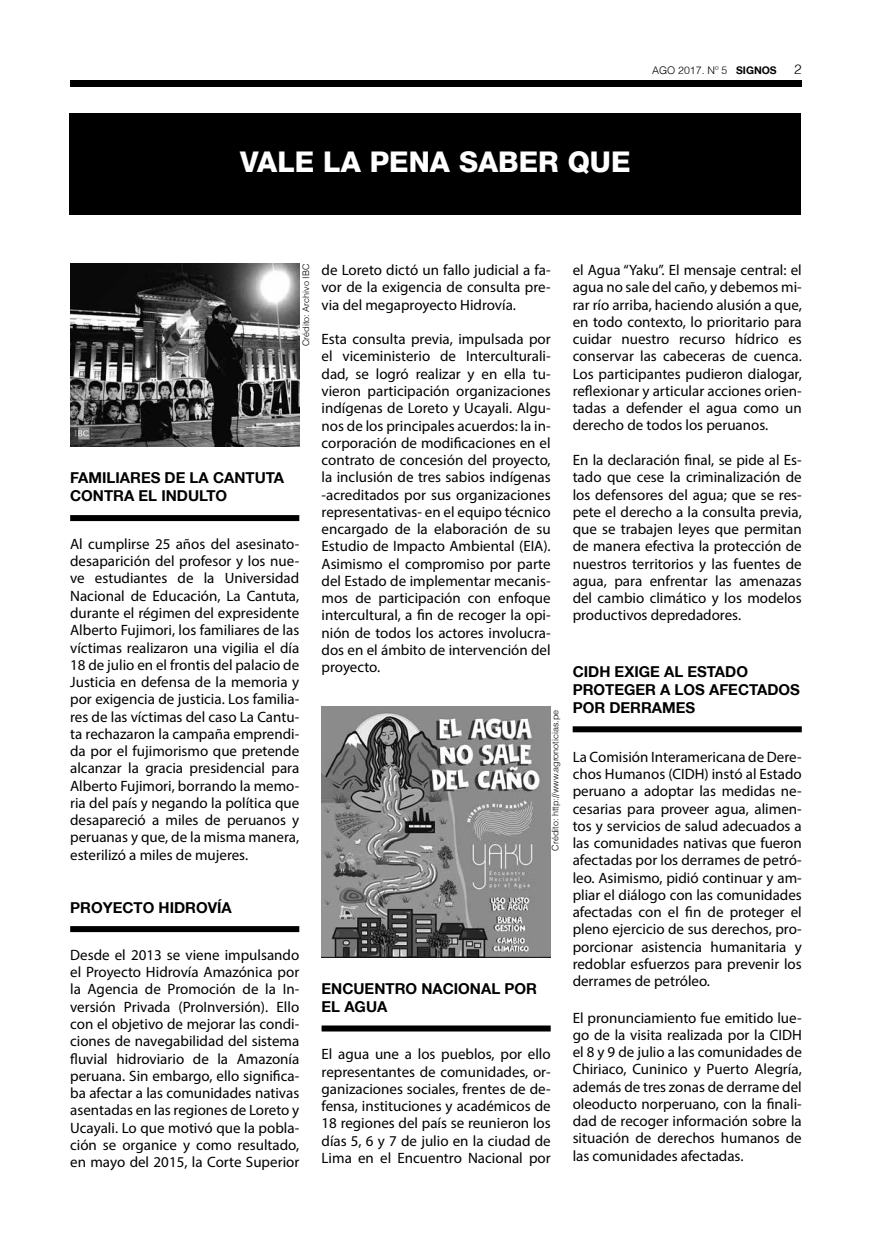
<style>
.page{position:relative;width:872px;height:1255px;background:#fff}
.page>*{position:absolute;margin:0;border:0;box-sizing:border-box;transform-origin:0 0}
.t1{font:800 28.5px "Helvetica 85";color:#fff}
.t2{font:15px/17.2px "Myriad Pro";color:#000;text-align:justify}
.t3{font:700 15px/18px "Helvetica 75";color:#000}
.t4{font:300 13.5px "Helvetica";color:#000}
.t5{font:300 10.5px "Helvetica";color:#000}
.t6{font:300 9px "Helvetica";color:#000}
.s1{font-family:"Helvetica 75";font-weight:700}
</style>
<div class="page">
<div style="left:70px;top:81px;width:731px;height:6px;background:#000"></div>
<div style="left:70px;top:113px;width:731px;height:102px;background:#000"></div>
<div style="left:70px;top:515px;width:229px;height:6px;background:#000"></div>
<div style="left:70px;top:926px;width:229px;height:6px;background:#000"></div>
<div style="left:572px;top:726px;width:229px;height:6px;background:#000"></div>
<div style="left:321px;top:1025px;width:229px;height:6px;background:#000"></div>
<img style="left:321px;top:706px;width:230px;height:251px">
<img style="left:70px;top:264px;width:229px;height:183px">
<p class="t5" style="left:652px;top:63px;width:126px">AGO 2017. Nº 5 <span class="s1">SIGNOS</span></p>
<p class="t4" style="left:794px;top:60px;width:9px">2</p>
<h1 class="t1" style="left:240px;top:144px;width:392px">VALE LA PENA SABER QUE</h1>
<p class="t6" style="left:300px;top:346px;width:84px;rotate:-90deg">Crédito: Archivo IBC</p>
<p class="t3" style="left:70px;top:469px;width:215px">FAMILIARES DE LA CANTUTA<br>CONTRA EL INDULTO</p>
<p class="t2" style="left:70px;top:535px;width:231px">Al cumplirse 25 años del asesinato&shy;desaparición del profesor y los nue&shy;ve estudiantes de la Universidad Nacional de Educación, La Cantuta, durante el régimen del expresidente Alberto Fujimori, los familiares de las víctimas realizaron una vigilia el día 18 de julio en el frontis del palacio de Justicia en defensa de la memoria y por exigencia de justicia. Los familia&shy;res de las víctimas del caso La Cantu&shy;ta rechazaron la campaña emprendi&shy;da por el fujimorismo que pretende alcanzar la gracia presidencial para Alberto Fujimori, borrando la memo&shy;ria del país y negando la política que desapareció a miles de peruanos y peruanas y que, de la misma manera, esterilizó a miles de mujeres.</p>
<p class="t3" style="left:70px;top:897px;width:163px">PROYECTO HIDROVÍA</p>
<p class="t2" style="left:70px;top:946px;width:231px">Desde el 2013 se viene impulsando el Proyecto Hidrovía Amazónica por la Agencia de Promoción de la In&shy;versión Privada (ProInversión). Ello con el objetivo de mejorar las condi&shy;ciones de navegabilidad del sistema fluvial hidroviario de la Amazonía peruana. Sin embargo, ello significa&shy;ba afectar a las comunidades nativas asentadas en las regiones de Loreto y Ucayali. Lo que motivó que la pobla&shy;ción se organice y como resultado, en mayo del 2015, la Corte Superior</p>
<p class="t2" style="left:321px;top:261px;width:231px">de Loreto dictó un fallo judicial a fa&shy;vor de la exigencia de consulta pre&shy;via del megaproyecto Hidrovía.</p>
<p class="t2" style="left:321px;top:330px;width:231px">Esta consulta previa, impulsada por el viceministerio de Interculturali&shy;dad, se logró realizar y en ella tu&shy;vieron participación organizaciones indígenas de Loreto y Ucayali. Algu&shy;nos de los principales acuerdos: la in&shy;corporación de modificaciones en el contrato de concesión del proyecto, la inclusión de tres sabios indígenas -acreditados por sus organizaciones representativas- en el equipo técnico encargado de la elaboración de su Estudio de Impacto Ambiental (EIA).<br>Asimismo el compromiso por parte del Estado de implementar mecanis&shy;mos de participación con enfoque intercultural, a fin de recoger la opi&shy;nión de todos los actores involucra&shy;dos en el ámbito de intervención del proyecto.</p>
<p class="t6" style="left:550px;top:851px;width:143px;rotate:-90deg">Crédito: http://www.agronoticias.pe</p>
<p class="t3" style="left:321px;top:979px;width:217px">ENCUENTRO NACIONAL POR<br>EL AGUA</p>
<p class="t2" style="left:321px;top:1045px;width:231px">El agua une a los pueblos, por ello representantes de comunidades, or&shy;ganizaciones sociales, frentes de de&shy;fensa, instituciones y académicos de 18 regiones del país se reunieron los días 5, 6 y 7 de julio en la ciudad de Lima en el Encuentro Nacional por</p>
<p class="t2" style="left:572px;top:261px;width:231px">el Agua “Yaku”. El mensaje central: el agua no sale del caño, y debemos mi&shy;rar río arriba, haciendo alusión a que, en todo contexto, lo prioritario para cuidar nuestro recurso hídrico es conservar las cabeceras de cuenca.<br>Los participantes pudieron dialogar, reflexionar y articular acciones orien&shy;tadas a defender el agua como un derecho de todos los peruanos.</p>
<p class="t2" style="left:572px;top:451px;width:231px">En la declaración final, se pide al Es&shy;tado que cese la criminalización de los defensores del agua; que se res&shy;pete el derecho a la consulta previa, que se trabajen leyes que permitan de manera efectiva la protección de nuestros territorios y las fuentes de agua, para enfrentar las amenazas del cambio climático y los modelos productivos depredadores.</p>
<p class="t3" style="left:572px;top:662px;width:229px">CIDH EXIGE AL ESTADO<br>PROTEGER A LOS AFECTADOS<br>POR DERRAMES</p>
<p class="t2" style="left:572px;top:748px;width:231px">La Comisión Interamericana de Dere&shy;chos Humanos (CIDH) instó al Estado peruano a adoptar las medidas ne&shy;cesarias para proveer agua, alimen&shy;tos y servicios de salud adecuados a las comunidades nativas que fueron afectadas por los derrames de petró&shy;leo. Asimismo, pidió continuar y am&shy;pliar el diálogo con las comunidades afectadas con el fin de proteger el pleno ejercicio de sus derechos, pro&shy;porcionar asistencia humanitaria y redoblar esfuerzos para prevenir los derrames de petróleo.</p>
<p class="t2" style="left:572px;top:1008px;width:231px">El pronunciamiento fue emitido lue&shy;go de la visita realizada por la CIDH el 8 y 9 de julio a las comunidades de Chiriaco, Cuninico y Puerto Alegría, además de tres zonas de derrame del oleoducto norperuano, con la finali&shy;dad de recoger información sobre la situación de derechos humanos de las comunidades afectadas.</p>
</div>
